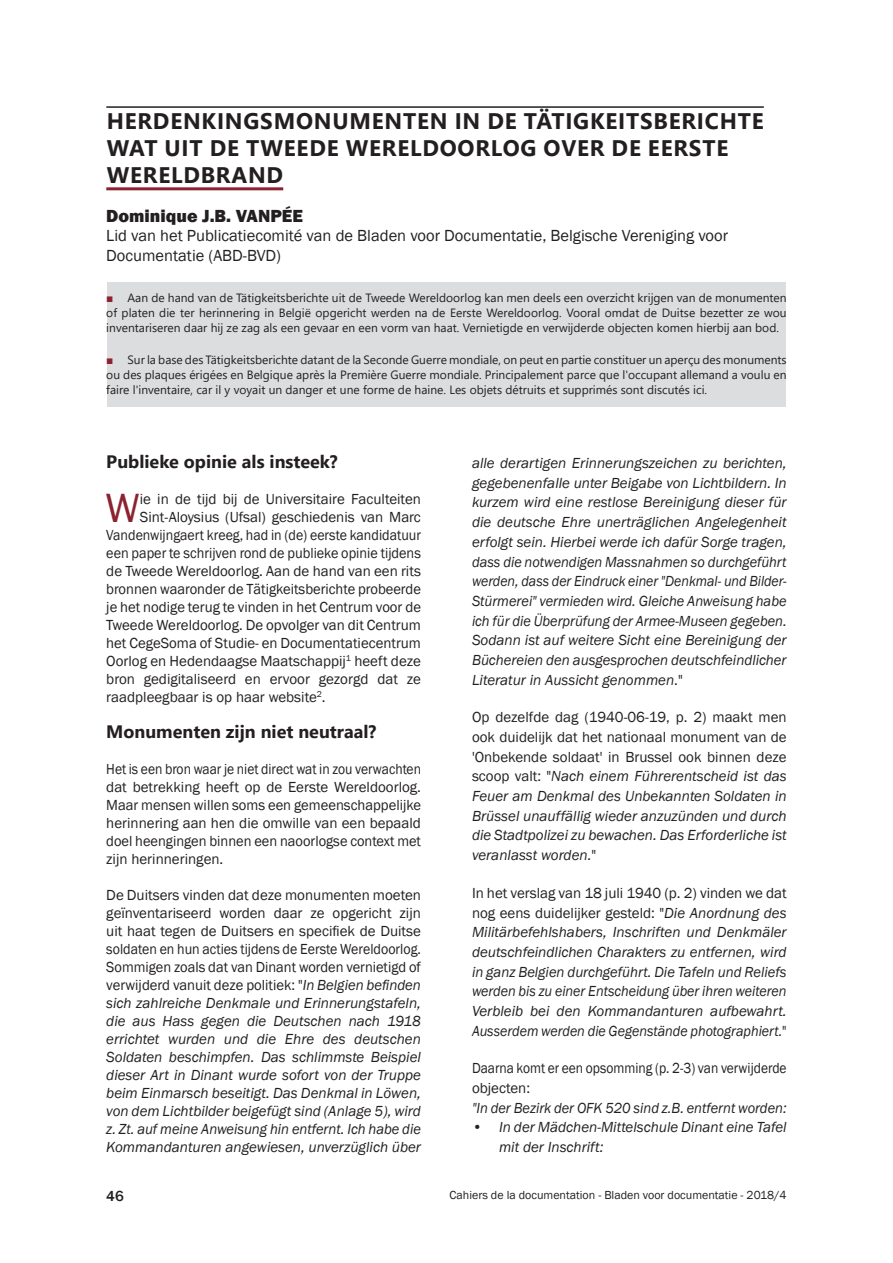
<style>
.page{position:relative;width:893px;height:1263px;background:#fff}
.page>*{position:absolute;margin:0;border:0;box-sizing:border-box;transform-origin:0 0}
.Texte-Article{font:42px "Franklin Gothic";color:#8c2230}
.Titre_Article{font:700 22.5px/27px "Segoe UI";letter-spacing:.035em;color:#231f20}
.Texte-Article-2{font:700 18px "Segoe UI";color:#231f20}
.Auteur{font:800 18px "Franklin Gothic";color:#231f20}
.Auteur-2{font:16.5px/19.8px "Franklin Gothic";color:#231f20}
.Texte-Article-3{font:italic 15px/19.6px "Franklin Gothic";color:#231f20;text-align:justify}
.Texte-Article-4{font:15px "Franklin Gothic";color:#231f20}
.Texte-Article-5{font:15px/18px "Franklin Gothic";color:#231f20;text-align:justify;scale:.91 1}
.Texte-Article-6{font:15px/19.6px "Franklin Gothic";color:#231f20;scale:.9 1}
.Texte-Article-7{font:15px "Franklin Gothic";color:#231f20;scale:.93 1}
.Texte-Article-8{font:15px "Franklin Gothic";color:#231f20;scale:.95 1}
.Texte-Article-9{font:italic 15px "Franklin Gothic";color:#231f20;scale:.96 1}
.t1{font:500 15px "Franklin Gothic";color:#231f20}
.t2{font:12px/15px "Segoe UI";color:#231f20;text-align:justify}
.t3{font:12px "Franklin Gothic";color:#231f20}
.s1{font-family:"Arial";color:#8c2230}
.s2{font-style:normal}
</style>
<div class="page">
<hr style="left:106px;top:106px;width:658px;height:2px;background:#231f20">
<hr style="left:106px;top:187px;width:177px;height:3px;background:#8c2230">
<div style="left:107px;top:283px;width:679px;height:62px;background:#dcdddf"></div>
<div style="left:107px;top:345px;width:679px;height:62px;background:#dcdddf"></div>
<p class="Titre_Article" style="left:107px;top:106px;width:658px">HERDENKINGSMONUMENTEN IN DE TÄTIGKEITSBERICHTE<br>WAT UIT DE TWEEDE WERELDOORLOG OVER DE EERSTE<br>WERELDBRAND</p>
<p class="Auteur" style="left:106px;top:204px;width:198px">Dominique J.B. VANPÉE</p>
<p class="Auteur-2" style="left:106px;top:226px;width:623px">Lid van het Publicatiecomité van de Bladen voor Documentatie, Belgische Vereniging voor<br>Documentatie (ABD-BVD)</p>
<p class="t2" style="left:106px;top:289px;width:682px"><span class="s1">■</span> Aan de hand van de Tätigkeitsberichte uit de Tweede Wereldoorlog kan men deels een overzicht krijgen van de monumenten of platen die ter herinnering in België opgericht werden na de Eerste Wereldoorlog. Vooral omdat de Duitse bezetter ze wou inventariseren daar hij ze zag als een gevaar en een vorm van haat. Vernietigde en verwijderde objecten komen hierbij aan bod.</p>
<p class="t2" style="left:106px;top:351px;width:682px"><span class="s1">■</span> Sur la base des Tätigkeitsberichte datant de la Seconde Guerre mondiale, on peut en partie constituer un aperçu des monuments ou des plaques érigées en Belgique après la Première Guerre mondiale. Principalement parce que l'occupant allemand a voulu en faire l'inventaire, car il y voyait un danger et une forme de haine. Les objets détruits et supprimés sont discutés ici.</p>
<p class="Texte-Article-2" style="left:106px;top:445px;width:233px">Publieke opinie als insteek?</p>
<p class="Texte-Article" style="left:106px;top:482px;width:36px">W</p>
<p class="Texte-Article-4" style="left:140px;top:490px;width:283px">ie in de tijd bij de Universitaire Faculteiten</p>
<p class="Texte-Article-4" style="left:140px;top:508px;width:283px">Sint-Aloysius (Ufsal) geschiedenis van Marc</p>
<p class="Texte-Article-7" style="left:106px;top:526px;width:340px">Vandenwijngaert kreeg, had in (de) eerste kandidatuur</p>
<p class="Texte-Article-8" style="left:106px;top:544px;width:333px">een paper te schrijven rond de publieke opinie tijdens</p>
<p class="Texte-Article-4" style="left:106px;top:562px;width:316px">de Tweede Wereldoorlog. Aan de hand van een rits</p>
<p class="Texte-Article-4" style="left:106px;top:580px;width:316px">bronnen waaronder de Tätigkeitsberichte probeerde</p>
<p class="Texte-Article-4" style="left:106px;top:598px;width:316px">je het nodige terug te vinden in het Centrum voor de</p>
<p class="Texte-Article-4" style="left:106px;top:616px;width:316px">Tweede Wereldoorlog. De opvolger van dit Centrum</p>
<p class="Texte-Article-4" style="left:106px;top:634px;width:316px">het CegeSoma of Studie- en Documentatiecentrum</p>
<p class="Texte-Article-4" style="left:106px;top:652px;width:316px">Oorlog en Hedendaagse Maatschappij<sup>1</sup> heeft deze</p>
<p class="Texte-Article-4" style="left:106px;top:670px;width:316px">bron gedigitaliseerd en ervoor gezorgd dat ze</p>
<p class="Texte-Article-4" style="left:106px;top:688px;width:221px">raadpleegbaar is op haar website<sup>2</sup>.</p>
<p class="Texte-Article-2" style="left:106px;top:715px;width:272px">Monumenten zijn niet neutraal?</p>
<p class="Texte-Article-5" style="left:106px;top:760px;width:347px">Het is een bron waar je niet direct wat in zou verwachten dat betrekking heeft op de Eerste Wereldoorlog.<br>Maar mensen willen soms een gemeenschappelijke herinnering aan hen die omwille van een bepaald doel heengingen binnen een naoorlogse context met zijn herinneringen.</p>
<p class="Texte-Article-3" style="left:106px;top:886px;width:316px;line-height:18px"><span class="s2">De Duitsers vinden dat deze monumenten moeten geïnventariseerd worden daar ze opgericht zijn uit haat tegen de Duitsers en specifiek de Duitse soldaten en hun acties tijdens de Eerste Wereldoorlog.<br>Sommigen zoals dat van Dinant worden vernietigd of verwijderd vanuit deze politiek: "</span>In Belgien befinden sich zahlreiche Denkmale und Erinnerungstafeln, die aus Hass gegen die Deutschen nach 1918 errichtet wurden und die Ehre des deutschen Soldaten beschimpfen. Das schlimmste Beispiel dieser Art in Dinant wurde sofort von der Truppe beim Einmarsch beseitigt. Das Denkmal in Löwen, von dem Lichtbilder beigefügt sind (Anlage 5), wird z. Zt. auf meine Anweisung hin entfernt. Ich habe die Kommandanturen angewiesen, unverzüglich über</p>
<p class="Texte-Article-3" style="left:472px;top:453px;width:316px">alle derartigen Erinnerungszeichen zu berichten, gegebenenfalle unter Beigabe von Lichtbildern. In kurzem wird eine restlose Bereinigung dieser für die deutsche Ehre unerträglichen Angelegenheit erfolgt sein. Hierbei werde ich dafür Sorge tragen, dass die notwendigen Massnahmen so durchgeführt werden, dass der Eindruck einer "Denkmal- und Bilder-Stürmerei" vermieden wird. Gleiche Anweisung habe ich für die Überprüfung der Armee-Museen gegeben.<br>Sodann ist auf weitere Sicht eine Bereinigung der Büchereien den ausgesprochen deutschfeindlicher Literatur in Aussicht genommen<span class="s2">."</span></p>
<p class="Texte-Article-3" style="left:472px;top:708px;width:316px"><span class="s2">Op dezelfde dag (1940-06-19, p. 2) maakt men ook duidelijk dat het nationaal monument van de 'Onbekende soldaat' in Brussel ook binnen deze scoop valt: "</span>Nach einem Führerentscheid ist das Feuer am Denkmal des Unbekannten Soldaten in Brüssel unauffällig wieder anzuzünden und durch die Stadtpolizei zu bewachen. Das Erforderliche ist veranlasst worden.<span class="s2">"</span></p>
<p class="Texte-Article-3" style="left:472px;top:883px;width:316px"><span class="s2">In het verslag van 18 juli 1940 (p. 2) vinden we dat nog eens duidelijker gesteld: "</span>Die Anordnung des Militärbefehlshabers, Inschriften und Denkmäler deutschfeindlichen Charakters zu entfernen, wird in ganz Belgien durchgeführt. Die Tafeln und Reliefs werden bis zu einer Entscheidung über ihren weiteren Verbleib bei den Kommandanturen aufbewahrt.<br>Ausserdem werden die Gegenstände photographiert.<span class="s2">"</span></p>
<p class="Texte-Article-6" style="left:472px;top:1059px;width:351px">Daarna komt er een opsomming (p. 2-3) van verwijderde objecten:</p>
<p class="Texte-Article-9" style="left:472px;top:1098px;width:329px">"In der Bezirk der OFK 520 sind z.B. entfernt worden:</p>
<p class="Texte-Article-3" style="left:499px;top:1118px;width:289px;text-indent:-27px">• In der Mädchen-Mittelschule Dinant eine Tafel mit der Inschrift:</p>
<p class="t1" style="left:106px;top:1187px;width:19px">46</p>
<p class="t3" style="left:450px;top:1188px;width:339px">Cahiers de la documentation - Bladen voor documentatie - 2018/4</p>
</div>
